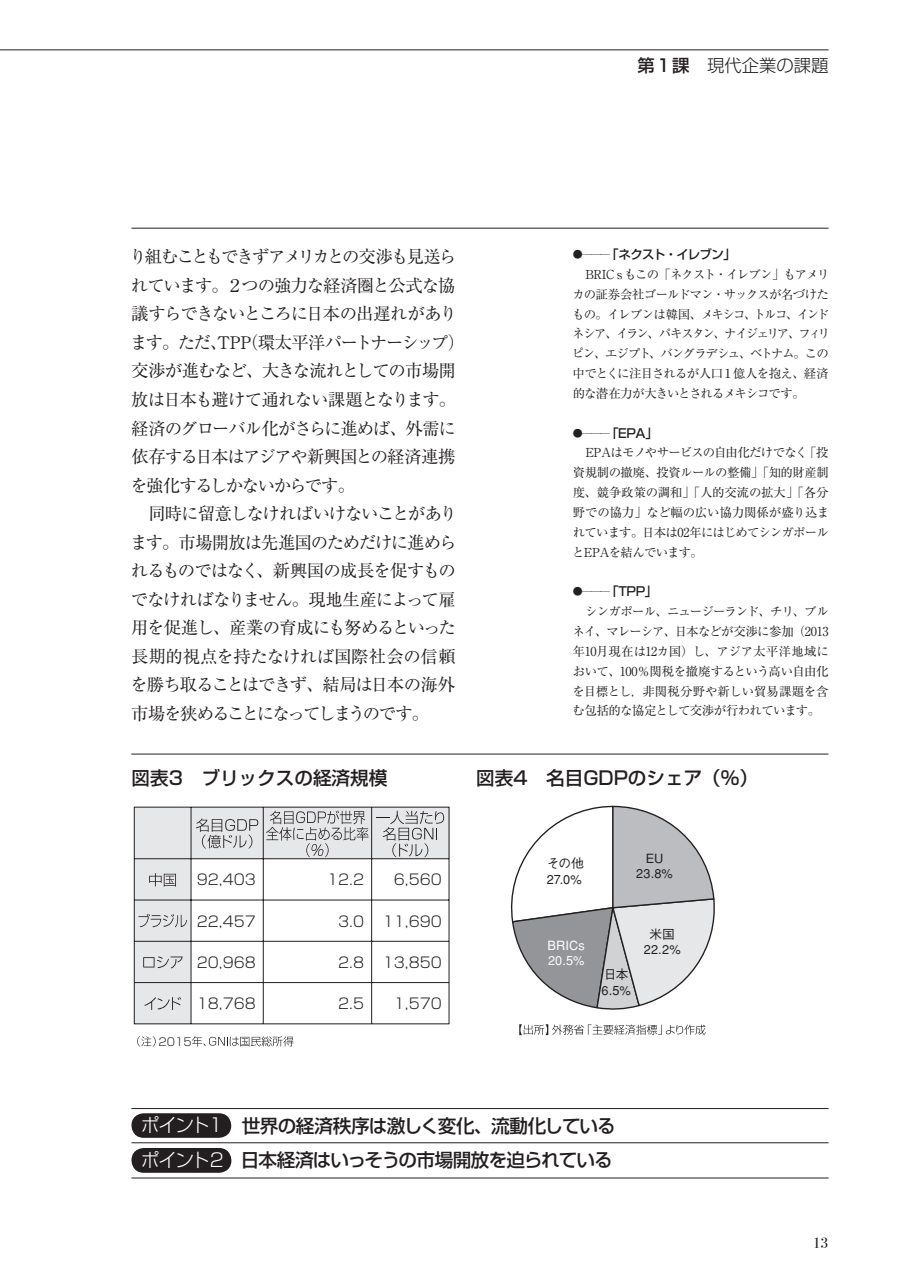
<style>
.page{position:relative;width:903px;height:1275px;background:#fff}
.page>*{position:absolute;margin:0;border:0;box-sizing:border-box;transform-origin:0 0}
.t1{font:500 18.55px/34.6px "Shin Go Pro";letter-spacing:-.045em;color:#231f20}
.t2{font:500 18.55px "Shin Go Pro";color:#231f20}
.t3{font:300 18.55px/34.6px "Shin Go Pro";letter-spacing:-.105em;color:#fff}
.t4{font:17.32px/28.5px "Ryumin Pro";letter-spacing:-.065em;color:#231f20}
.t5{font:300 17.32px "Shin Go Pro";color:#231f20}
.t6{font:14.88px "Bodoni Svty Two ITCTT Book";color:#231f20}
.t7{font:14.53px "Shin Go Pro Light 90 pv RKSJ H";color:#231f20}
.t8{font:12.78px/15.2px "Gothic BBB Medium 83 pv RKSJ H";letter-spacing:-.01em;color:#231f20}
.t9{font:12.78px "Gothic BBB Medium 83 pv RKSJ H";letter-spacing:.01em;color:#fff}
.t10{font:12.42px/19.8px "Ryumin Pro";letter-spacing:-.06em;color:#231f20;text-align:justify}
.t11{font:12.42px/19.8px "Ryumin Pro";letter-spacing:-.08em;color:#231f20}
.t12{font:500 12.42px "Shin Go Pro";letter-spacing:-.035em;color:#231f20}
.t13{font:10.85px "Shin Go Pro Light 90 pv RKSJ H";color:#231f20}
.s1{font-weight:500}
.s2{font-family:"Ryumin Pro";font-weight:400;font-size:9.97px}
</style>
<div class="page">
<div style="left:131px;top:1148px;width:100px;height:25px;background:#231f20;border-radius:12px"></div>
<div style="left:131px;top:1113px;width:100px;height:25px;background:#231f20;border-radius:12px"></div>
<hr style="left:131px;top:1108px;width:697px;height:1px;background:#231f20">
<hr style="left:131px;top:1142px;width:697px;height:1px;background:#231f20">
<hr style="left:131px;top:1178px;width:697px;height:1px;background:#231f20">
<hr style="left:131px;top:228px;width:697px;height:1px;background:#231f20">
<hr style="left:131px;top:754px;width:697px;height:1px;background:#231f20">
<hr style="left:0;top:50px;width:828px;height:1px;background:#231f20">
<svg style="left:137px;top:1036px;width:19px;height:10px"></svg>
<svg style="left:192px;top:1036px;width:101px;height:10px"></svg>
<svg style="left:134px;top:807px;width:315px;height:217px"></svg>
<svg style="left:511px;top:806px;width:204px;height:204px"></svg>
<svg style="left:519px;top:1024px;width:186px;height:11px"></svg>
<p class="t4" style="left:130px;top:241px;width:337px">り組むこともできずアメリカとの交渉も見送られています。２つの強力な経済圏と公式な協議すらできないところに日本の出遅れがあります。ただ、TPP（環太平洋パートナーシップ）交渉が進むなど、大きな流れとしての市場開放は日本も避けて通れない課題となります。経済のグローバル化がさらに進めば、外需に依存する日本はアジアや新興国との経済連携を強化するしかないからです。<br>　同時に留意しなければいけないことがあります。市場開放は先進国のためだけに進められるものではなく、新興国の成長を促すものでなければなりません。現地生産によって雇用を促進し、産業の育成にも努めるといった長期的視点を持たなければ国際社会の信頼を勝ち取ることはできず、結局は日本の海外市場を狭めることになってしまうのです。</p>
<p class="t5" style="left:637px;top:51px;width:192px"><span class="s1">第１課</span>　現代企業の課題</p>
<p class="t12" style="left:573px;top:244px;width:165px"><span class="s2">●───</span>「ネクスト・イレブン」</p>
<p class="t11" style="left:572px;top:263px;width:260px">　BRICｓもこの「ネクスト・イレブン」もアメリカの証券会社ゴールドマン・サックスが名づけたもの。イレブンは韓国、メキシコ、トルコ、インドネシア、イラン、パキスタン、ナイジェリア、フィリピン、エジプト、バングラデシュ、ベトナム。この中でとくに注目されるが人口１億人を抱え、経済的な潜在力が大きいとされるメキシコです。</p>
<p class="t12" style="left:573px;top:423px;width:87px"><span class="s2">●───</span>「EPA」</p>
<p class="t10" style="left:572px;top:442px;width:259px">　EPAはモノやサービスの自由化だけでなく「投資規制の撤廃、投資ルールの整備」「知的財産制度、競争政策の調和」「人的交流の拡大」「各分野での協力」など幅の広い協力関係が盛り込まれています。日本は02年にはじめてシンガポールとEPAを結んでいます。</p>
<p class="t12" style="left:573px;top:581px;width:86px"><span class="s2">●───</span>「TPP」</p>
<p class="t10" style="left:572px;top:601px;width:258px">　シンガポール、ニュージーランド、チリ、ブルネイ、マレーシア、日本などが交渉に参加（2013年10月現在は12カ国）し、アジア太平洋地域において、100％関税を撤廃するという高い自由化を目標とし，非関税分野や新しい貿易課題を含む包括的な協定として交渉が行われています。</p>
<p class="t2" style="left:131px;top:763px;width:257px">図表3　ブリックスの経済規模</p>
<p class="t2" style="left:476px;top:763px;width:283px">図表4　名目GDPのシェア（％）</p>
<p class="t7" style="left:197px;top:868px;width:61px">92,403</p>
<p class="t7" style="left:197px;top:909px;width:61px">22,457</p>
<p class="t7" style="left:197px;top:950px;width:61px">20,968</p>
<p class="t7" style="left:197px;top:992px;width:61px">18,768</p>
<p class="t13" style="left:158px;top:1032px;width:35px">2015</p>
<p class="t7" style="left:327px;top:868px;width:38px">12.2</p>
<p class="t7" style="left:338px;top:909px;width:27px">3.0</p>
<p class="t7" style="left:338px;top:950px;width:27px">2.8</p>
<p class="t7" style="left:338px;top:992px;width:27px">2.5</p>
<p class="t7" style="left:394px;top:868px;width:49px">6,560</p>
<p class="t7" style="left:383px;top:909px;width:61px">11,690</p>
<p class="t7" style="left:383px;top:950px;width:61px">13,850</p>
<p class="t7" style="left:394px;top:992px;width:49px">1,570</p>
<p class="t8" style="left:547px;top:856px;width:39px">その他<br>27.0%</p>
<p class="t8" style="left:636px;top:851px;width:38px;text-align:center">EU<br>23.8%</p>
<p class="t8" style="left:650px;top:927px;width:27px">米国</p>
<p class="t9" style="left:547px;top:938px;width:39px">BRICs</p>
<p class="t8" style="left:644px;top:942px;width:38px">22.2%</p>
<p class="t9" style="left:548px;top:953px;width:38px">20.5%</p>
<p class="t8" style="left:601px;top:967px;width:31px">日本<br>6.5%</p>
<p class="t3" style="left:141px;top:1105px;width:87px">ポイント１ポイント２</p>
<p class="t1" style="left:241px;top:1106px;width:376px">世界の経済秩序は激しく変化、流動化している日本経済はいっそうの市場開放を迫られている</p>
<p class="t6" style="left:813px;top:1230px;width:17px">13</p>
</div>
